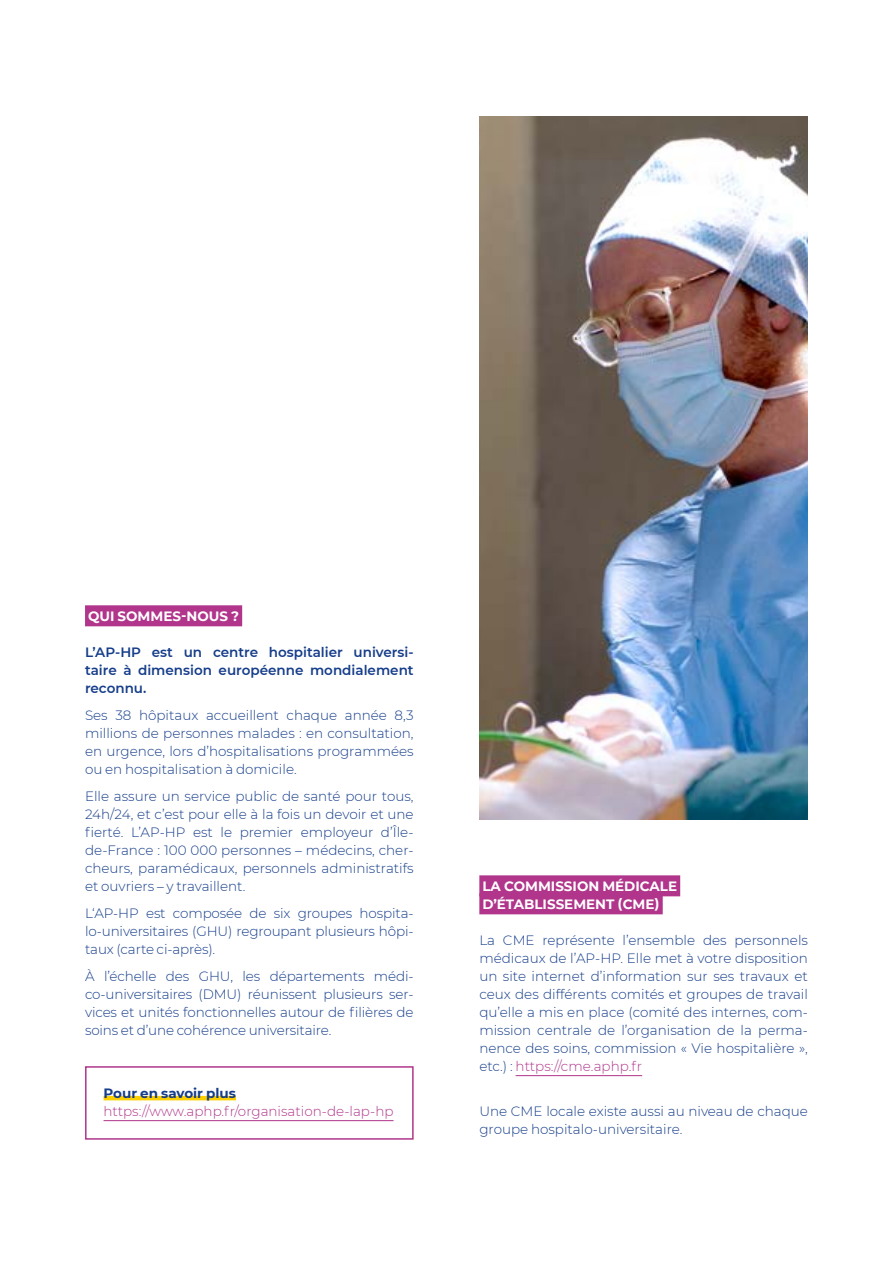
<style>
.page{position:relative;width:893px;height:1263px;background:#fff}
.page>*{position:absolute;margin:0;border:0;box-sizing:border-box;transform-origin:0 0}
.t1{font:300 13.5px/18px "Montserrat";color:#153d8a;text-align:justify}
.t2{font:600 13.5px/18px "Montserrat";color:#153d8a;text-align:justify}
.t3{font:700 13.5px/18px "Montserrat";color:#fff}
.t4{font:300 13.5px "Montserrat";color:#b0358b}
.t5{font:700 13.5px "Montserrat";color:#153d8a}
.s1{color:#b0358b}
</style>
<div class="page">
<img style="left:479px;top:117px;width:329px;height:702px">
<div style="left:85px;top:605px;width:157px;height:21px;background:#b0358b"></div>
<hr style="left:104px;top:1096px;width:132px;height:4px;background:#ffd000">
<hr style="left:104px;top:1120px;width:290px;height:1px;background:#b0358b">
<div style="left:85px;top:1066px;width:329px;height:74px;border:2px solid #b0358b"></div>
<div style="left:479px;top:875px;width:201px;height:21px;background:#b0358b"></div>
<div style="left:479px;top:893px;width:184px;height:21px;background:#b0358b"></div>
<hr style="left:516px;top:1075px;width:126px;height:1px;background:#b0358b">
<p class="t3" style="left:88px;top:607px;width:153px">QUI SOMMES-NOUS ?</p>
<p class="t2" style="left:85px;top:643px;width:330px">L’AP-HP est un centre hospitalier universi&shy;taire à dimension européenne mondialement reconnu.</p>
<p class="t1" style="left:85px;top:706px;width:330px">Ses 38 hôpitaux accueillent chaque année 8,3 millions de personnes malades : en consultation, en urgence, lors d’hospitalisations programmées ou en hospitalisation à domicile.</p>
<p class="t1" style="left:85px;top:787px;width:330px">Elle assure un service public de santé pour tous, 24h/24, et c’est pour elle à la fois un devoir et une fierté. L’AP-HP est le premier employeur d’Île&shy;de-France : 100 000 personnes – médecins, cher&shy;cheurs, paramédicaux, personnels administratifs et ouvriers – y travaillent.</p>
<p class="t1" style="left:85px;top:904px;width:330px">L‘AP-HP est composée de six groupes hospita&shy;lo-universitaires (GHU) regroupant plusieurs hôpi&shy;taux (carte ci-après).</p>
<p class="t1" style="left:85px;top:967px;width:330px">À l’échelle des GHU, les départements médi&shy;co-universitaires (DMU) réunissent plusieurs ser&shy;vices et unités fonctionnelles autour de filières de soins et d’une cohérence universitaire.</p>
<p class="t5" style="left:104px;top:1083px;width:134px">Pour en savoir plus</p>
<p class="t4" style="left:104px;top:1102px;width:291px">https://www.aphp.fr/organisation-de-lap-hp</p>
<p class="t3" style="left:482px;top:877px;width:196px">LA COMMISSION MÉDICALE<br>D’ÉTABLISSEMENT (CME)</p>
<p class="t1" style="left:479px;top:931px;width:330px">La CME représente l’ensemble des personnels médicaux de l’AP-HP. Elle met à votre disposition un site internet d’information sur ses travaux et ceux des différents comités et groupes de travail qu’elle a mis en place (comité des internes, com&shy;mission centrale de l’organisation de la perma&shy;nence des soins, commission « Vie hospitalière », etc.) : <span class="s1">https://cme.aphp.fr</span></p>
<p class="t1" style="left:479px;top:1102px;width:330px">Une CME locale existe aussi au niveau de chaque groupe hospitalo-universitaire.</p>
</div>
